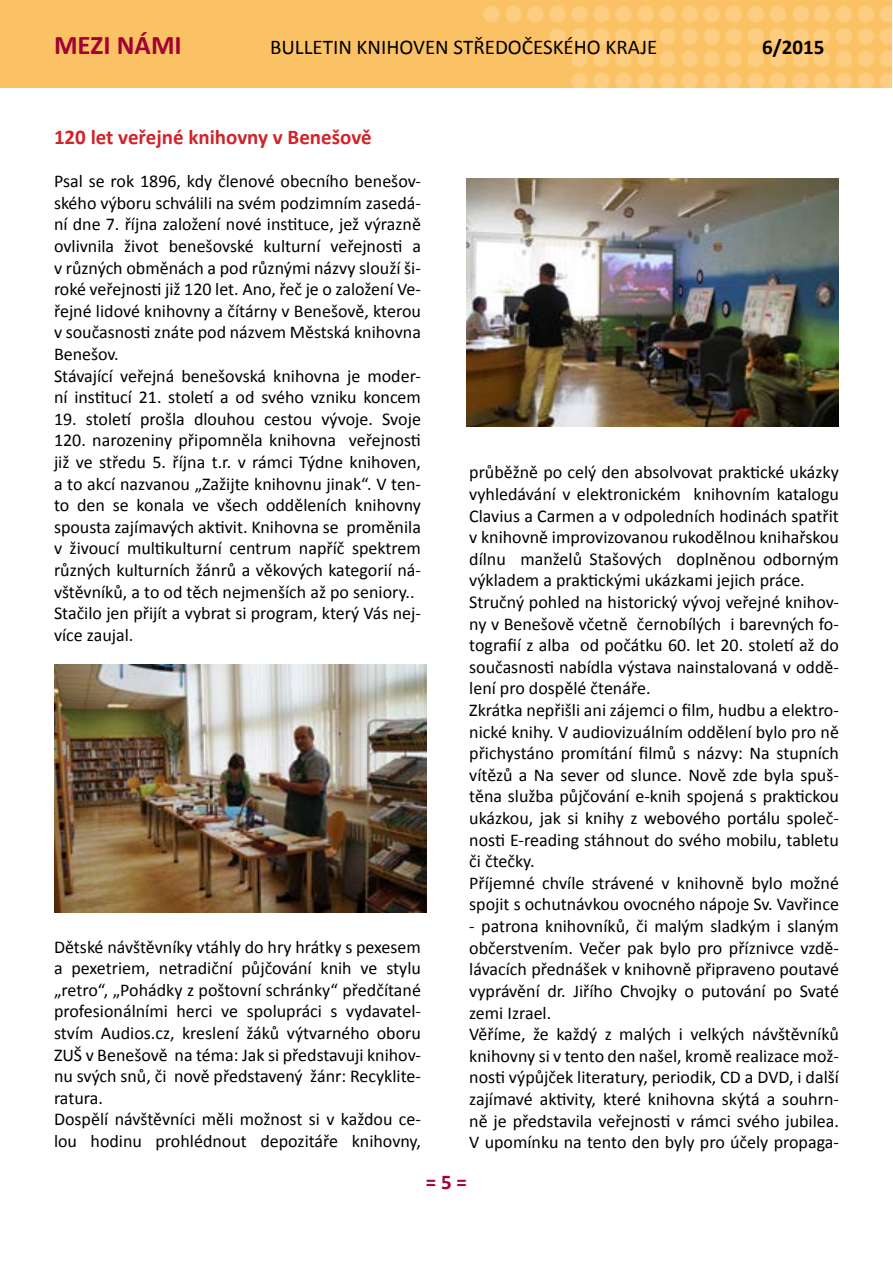
<style>
.page{position:relative;width:893px;height:1263px;background:#fff}
.page>*{position:absolute;margin:0;border:0;box-sizing:border-box;transform-origin:0 0}
.t1{font:700 27px "Calibri";color:#a10134}
.t2{font:21px "Calibri";color:#000}
.t3{font:700 21px "Calibri";color:#d0232a}
.t4{font:700 21px "Calibri";color:#000}
.t5{font:700 21px "Calibri";color:#a10134}
.t6{font:18px/21.6px "Calibri";color:#000}
</style>
<div class="page">
<img style="left:0;top:0;width:891px;height:88px">
<img style="left:54px;top:664px;width:373px;height:248px">
<img style="left:466px;top:179px;width:373px;height:248px">
<h1 class="t1" style="left:54px;top:27px;width:129px">MEZI NÁMI</h1>
<p class="t2" style="left:270px;top:33px;width:389px">BULLETIN KNIHOVEN STŘEDOČESKÉHO KRAJE</p>
<p class="t4" style="left:762px;top:33px;width:64px">6/2015</p>
<p class="t3" style="left:54px;top:124px;width:319px">120 let veřejné knihovny v Benešově</p>
<p class="t6" style="left:54px;top:171px;width:368px">Psal se rok 1896, kdy členové obecního benešov&shy;ského výboru schválili na svém podzimním zasedá&shy;ní dne 7. října založení nové instituce, jež výrazně ovlivnila život benešovské kulturní veřejnosti a v různých obměnách a pod různými názvy slouží ši&shy;roké veřejnosti již 120 let. Ano, řeč je o založení Ve&shy;řejné lidové knihovny a čítárny v Benešově, kterou v současnosti znáte pod názvem Městská knihovna Benešov.<br>Stávající veřejná benešovská knihovna je moder&shy;ní institucí 21. století a od svého vzniku koncem</p>
<p class="t6" style="left:54px;top:408px;width:368px">19. století prošla dlouhou cestou vývoje. Svoje 120. narozeniny připomněla knihovna veřejnosti již ve středu 5. října t.r. v rámci Týdne knihoven, a to akcí nazvanou „Zažijte knihovnu jinak“. V ten&shy;to den se konala ve všech odděleních knihovny spousta zajímavých aktivit. Knihovna se proměnila v živoucí multikulturní centrum napříč spektrem různých kulturních žánrů a věkových kategorií ná&shy;vštěvníků, a to od těch nejmenších až po seniory..<br>Stačilo jen přijít a vybrat si program, který Vás nej&shy;více zaujal.</p>
<p class="t6" style="left:54px;top:936px;width:368px">Dětské návštěvníky vtáhly do hry hrátky s pexesem a pexetriem, netradiční půjčování knih ve stylu „retro“, „Pohádky z poštovní schránky“ předčítané profesionálními herci ve spolupráci s vydavatel&shy;stvím Audios.cz, kreslení žáků výtvarného oboru ZUŠ v Benešově na téma: Jak si představuji knihov&shy;nu svých snů, či nově představený žánr: Recyklite&shy;ratura.<br>Dospělí návštěvníci měli možnost si v každou ce&shy;lou hodinu prohlédnout depozitáře knihovny,</p>
<p class="t6" style="left:469px;top:462px;width:371px">průběžně po celý den absolvovat praktické ukázky vyhledávání v elektronickém knihovním katalogu Clavius a Carmen a v odpoledních hodinách spatřit v knihovně improvizovanou rukodělnou knihařskou dílnu manželů Stašových doplněnou odborným výkladem a praktickými ukázkami jejich práce.<br>Stručný pohled na historický vývoj veřejné knihov&shy;ny v Benešově včetně černobílých i barevných fo&shy;tografií z alba od počátku 60. let 20. století až do současnosti nabídla výstava nainstalovaná v oddě&shy;lení pro dospělé čtenáře.<br>Zkrátka nepřišli ani zájemci o film, hudbu a elektro&shy;nické knihy. V audiovizuálním oddělení bylo pro ně přichystáno promítání filmů s názvy: Na stupních vítězů a Na sever od slunce. Nově zde byla spuš&shy;těna služba půjčování e-knih spojená s praktickou ukázkou, jak si knihy z webového portálu společ&shy;nosti E-reading stáhnout do svého mobilu, tabletu či čtečky.<br>Příjemné chvíle strávené v knihovně bylo možné spojit s ochutnávkou ovocného nápoje Sv. Vavřince</p>
<p class="t6" style="left:469px;top:915px;width:371px">- patrona knihovníků, či malým sladkým i slaným občerstvením. Večer pak bylo pro příznivce vzdě&shy;lávacích přednášek v knihovně připraveno poutavé vyprávění dr. Jiřího Chvojky o putování po Svaté zemi Izrael.<br>Věříme, že každý z malých i velkých návštěvníků knihovny si v tento den našel, kromě realizace mož&shy;nosti výpůjček literatury, periodik, CD a DVD, i další zajímavé aktivity, které knihovna skýtá a souhrn&shy;ně je představila veřejnosti v rámci svého jubilea.<br>V upomínku na tento den byly pro účely propaga-</p>
<p class="t5" style="left:426px;top:1169px;width:43px">= 5 =</p>
</div>
